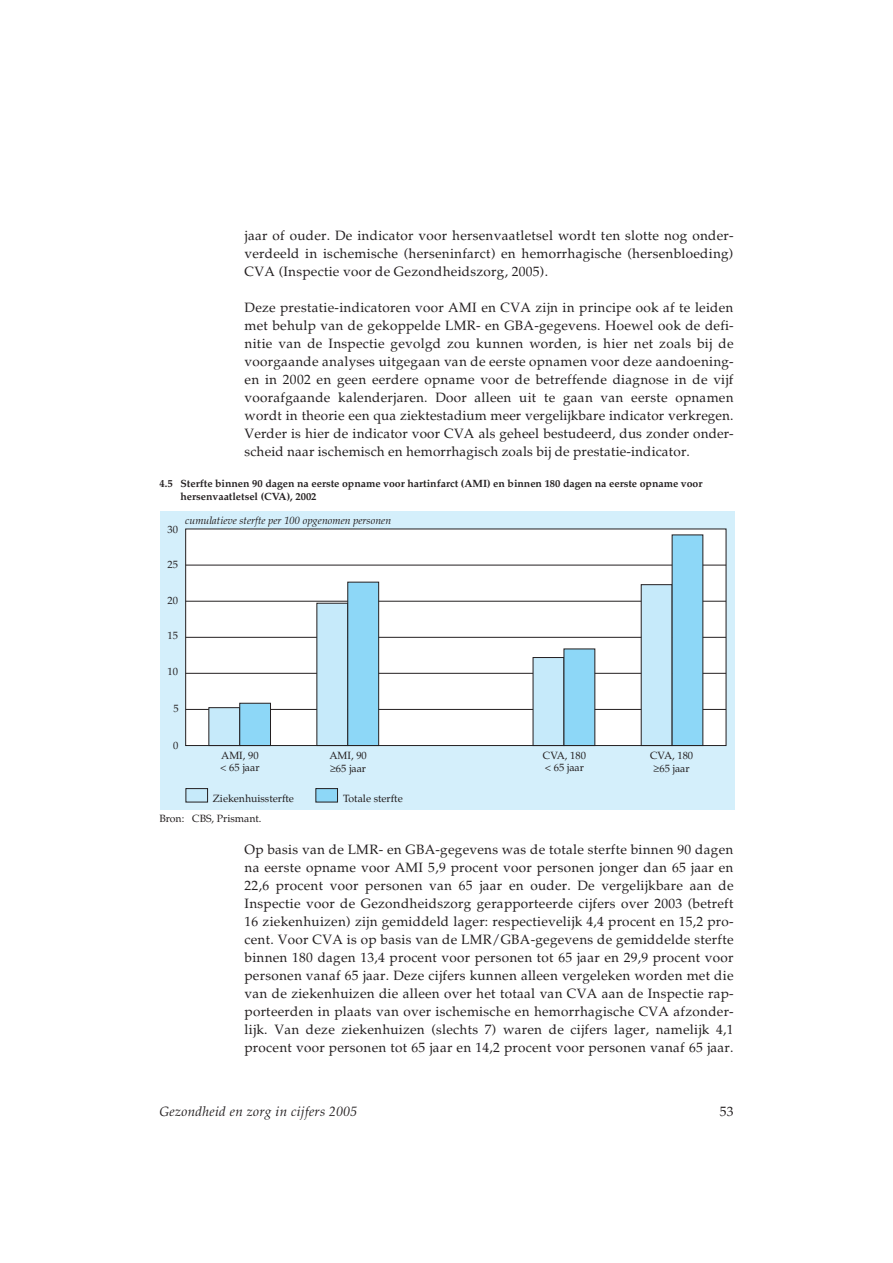
<style>
.page{position:relative;width:893px;height:1263px;background:#fff}
.page>*{position:absolute;margin:0;border:0;box-sizing:border-box;transform-origin:0 0}
.t1{font:13.5px/18px "Palatino";letter-spacing:.02em;color:#231f20;text-align:justify}
.t2{font:italic 13.5px "Palatino";letter-spacing:.02em;color:#231f20}
.t3{font:700 10.5px/12.9px "Palatino";color:#231f20}
.t4{font:10.5px/12.8px "Palatino";color:#231f20}
.t5{font:italic 10.5px "Palatino";color:#231f20}
</style>
<div class="page">
<div style="left:160px;top:511px;width:574px;height:299px;background:#d4effb"></div>
<div style="left:186px;top:788px;width:22px;height:14px;background:#c6eafa;border:1px solid #231f20"></div>
<div style="left:315px;top:788px;width:23px;height:14px;background:#8dd7f7;border:1px solid #231f20"></div>
<div style="left:185px;top:529px;width:541px;height:217px;background:#fff;border:1px solid #231f20"></div>
<hr style="left:186px;top:709px;width:540px;height:1px;background:#231f20">
<hr style="left:186px;top:673px;width:540px;height:1px;background:#231f20">
<hr style="left:186px;top:637px;width:540px;height:1px;background:#231f20">
<hr style="left:186px;top:601px;width:540px;height:1px;background:#231f20">
<hr style="left:186px;top:565px;width:540px;height:1px;background:#231f20">
<div style="left:209px;top:707px;width:31px;height:39px;background:#c6eafa;border:1px solid #231f20"></div>
<div style="left:316px;top:603px;width:32px;height:143px;background:#c6eafa"></div>
<div style="left:533px;top:657px;width:31px;height:89px;background:#c6eafa;border:1px solid #231f20"></div>
<div style="left:641px;top:584px;width:31px;height:162px;background:#c6eafa"></div>
<div style="left:239px;top:703px;width:32px;height:43px;background:#8dd7f7;border:1px solid #231f20"></div>
<div style="left:347px;top:582px;width:32px;height:164px;background:#8dd7f7;border:1px solid #231f20"></div>
<div style="left:563px;top:649px;width:32px;height:97px;background:#8dd7f7;border:1px solid #231f20"></div>
<div style="left:672px;top:535px;width:31px;height:211px;background:#8dd7f7"></div>
<p class="t1" style="left:244px;top:228px;width:490px">jaar of ouder. De indicator voor hersenvaatletsel wordt ten slotte nog onder&shy;verdeeld in ischemische (herseninfarct) en hemorrhagische (hersenbloeding)<br>CVA (Inspectie voor de Gezondheidszorg, 2005).</p>
<p class="t1" style="left:244px;top:300px;width:490px">Deze prestatie-indicatoren voor AMI en CVA zijn in principe ook af te leiden met behulp van de gekoppelde LMR- en GBA-gegevens. Hoewel ook de defi&shy;nitie van de Inspectie gevolgd zou kunnen worden, is hier net zoals bij de voorgaande analyses uitgegaan van de eerste opnamen voor deze aandoening&shy;en in 2002 en geen eerdere opname voor de betreffende diagnose in de vijf voorafgaande kalenderjaren. Door alleen uit te gaan van eerste opnamen wordt in theorie een qua ziektestadium meer vergelijkbare indicator verkregen.<br>Verder is hier de indicator voor CVA als geheel bestudeerd, dus zonder onder&shy;scheid naar ischemisch en hemorrhagisch zoals bij de prestatie-indicator.</p>
<p class="t3" style="left:180px;top:479px;width:523px;text-indent:-21px">4.5 Sterfte binnen 90 dagen na eerste opname voor hartinfarct (AMI) en binnen 180 dagen na eerste opname voor hersenvaatletsel (CVA), 2002</p>
<p class="t5" style="left:185px;top:516px;width:207px">cumulatieve sterfte per 100 opgenomen personen</p>
<p class="t4" style="left:167px;top:524px;width:12px">30</p>
<p class="t4" style="left:167px;top:559px;width:12px">25</p>
<p class="t4" style="left:167px;top:595px;width:12px">20</p>
<p class="t4" style="left:167px;top:630px;width:12px">15</p>
<p class="t4" style="left:167px;top:666px;width:12px">10</p>
<p class="t4" style="left:173px;top:703px;width:7px">5</p>
<p class="t4" style="left:173px;top:740px;width:7px">0</p>
<p class="t4" style="left:220px;top:750px;width:41px">AMI, 90 &lt; 65 jaar</p>
<p class="t4" style="left:329px;top:749px;width:39px;line-height:13.6px">AMI, 90 ≥65 jaar</p>
<p class="t4" style="left:543px;top:750px;width:45px">CVA, 180 &lt; 65 jaar</p>
<p class="t4" style="left:650px;top:749px;width:45px;line-height:13.6px;text-align:center">CVA, 180 ≥65 jaar</p>
<p class="t4" style="left:213px;top:793px;width:83px">Ziekenhuissterfte</p>
<p class="t4" style="left:343px;top:793px;width:61px">Totale sterfte</p>
<p class="t4" style="left:159px;top:813px;width:104px">Bron: CBS, Prismant.</p>
<p class="t1" style="left:244px;top:842px;width:490px">Op basis van de LMR- en GBA-gegevens was de totale sterfte binnen 90 dagen na eerste opname voor AMI 5,9 procent voor personen jonger dan 65 jaar en 22,6 procent voor personen van 65 jaar en ouder. De vergelijkbare aan de Inspectie voor de Gezondheidszorg gerapporteerde cijfers over 2003 (betreft 16 ziekenhuizen) zijn gemiddeld lager: respectievelijk 4,4 procent en 15,2 pro&shy;cent. Voor CVA is op basis van de LMR/GBA-gegevens de gemiddelde sterfte binnen 180 dagen 13,4 procent voor personen tot 65 jaar en 29,9 procent voor personen vanaf 65 jaar. Deze cijfers kunnen alleen vergeleken worden met die van de ziekenhuizen die alleen over het totaal van CVA aan de Inspectie rap&shy;porteerden in plaats van over ischemische en hemorrhagische CVA afzonder&shy;lijk. Van deze ziekenhuizen (slechts 7) waren de cijfers lager, namelijk 4,1 procent voor personen tot 65 jaar en 14,2 procent voor personen vanaf 65 jaar.</p>
<p class="t2" style="left:159px;top:1106px;width:199px">Gezondheid en zorg in cijfers 2005</p>
<p class="t1" style="left:719px;top:1104px;width:15px">53</p>
</div>
